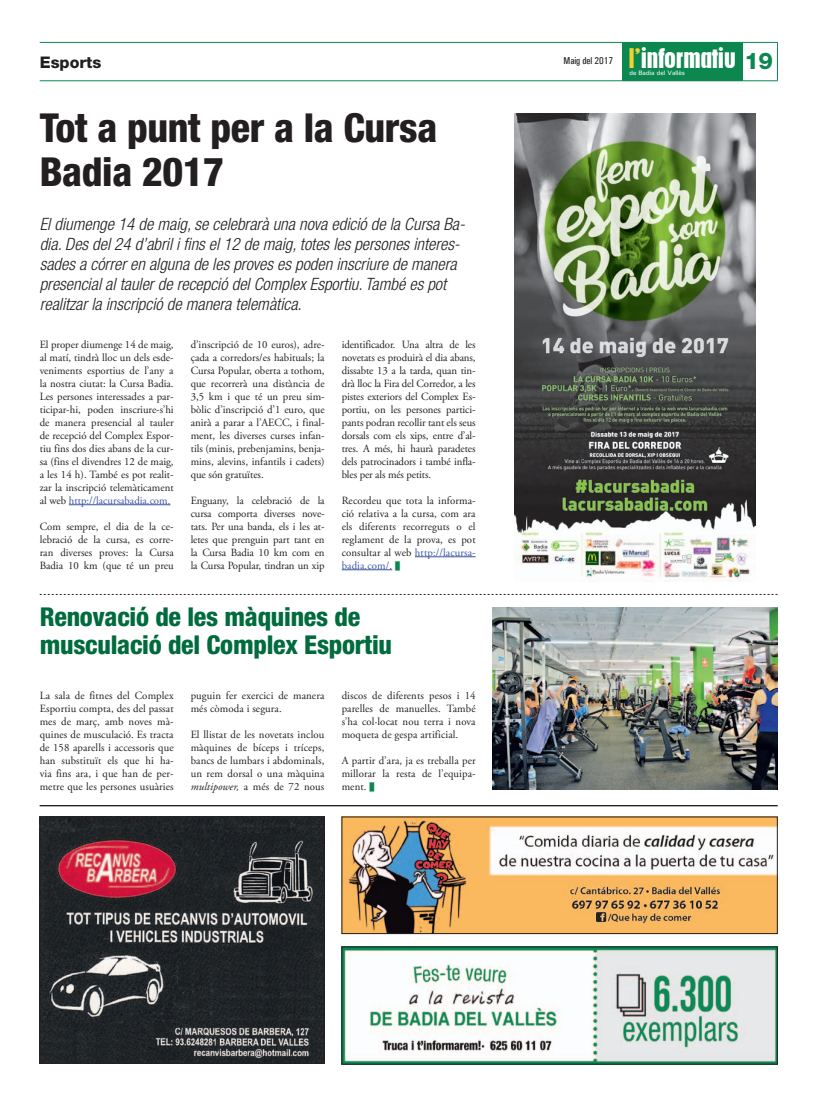
<style>
.page{position:relative;width:823px;height:1106px;background:#fff}
.page>*{position:absolute;margin:0;border:0;box-sizing:border-box;transform-origin:0 0}
.t1{font:800 condensed 40px/44px "Helvetica Neue LT Std";letter-spacing:-.01em;color:#231f20}
.t2{font:800 condensed 26px/28px "Helvetica Neue LT Std";letter-spacing:-.01em;color:#006b3d}
.t3{font:22.3px "Pilsen Plakat";color:#fff}
.t4{font:italic 300 condensed 17px/20px "Helvetica Neue LT Std";color:#231f20}
.t5{font:800 16px "Helvetica Neue LT Std";color:#231f20}
.t6{font:11px/13px "Adobe Garamond Pro";letter-spacing:.01em;color:#231f20;text-align:justify}
.t7{font:500 condensed 10px "Univers";color:#231f20}
.t8{font:500 6.4px "Univers";color:#fff}
.s1{color:#f2d231}
.s2{font-family:"Helvetica Neue LT Std";font-weight:800;font-size:23px;color:#0d8750}
.s3{color:#3853a3}
.s4{color:#0d8750}
.s5{font-style:italic}
</style>
<div class="page">
<img style="left:42px;top:818px;width:280px;height:243px">
<div style="left:40px;top:816px;width:284px;height:247px;border:1px solid #231f20"></div>
<img style="left:343px;top:948px;width:432px;height:114px">
<div style="left:341px;top:946px;width:436px;height:118px;border:1px solid #231f20"></div>
<img style="left:343px;top:818px;width:432px;height:113px">
<hr style="left:40px;top:805px;width:737px;height:1px;background:#231f20">
<svg style="left:40px;top:594px;width:737px;height:1px"></svg>
<hr style="left:69px;top:504px;width:101px;height:1px;background:#3853a3">
<img style="left:492px;top:607px;width:285px;height:182px">
<img style="left:514px;top:114px;width:240px;height:467px">
<hr style="left:414px;top:556px;width:61px;height:1px;background:#3853a3">
<hr style="left:341px;top:569px;width:51px;height:1px;background:#3853a3">
<hr style="left:40px;top:42px;width:737px;height:1px;background:#0d8750">
<hr style="left:40px;top:81px;width:737px;height:1px;background:#0d8750">
<hr style="left:776px;top:42px;width:1px;height:39px;background:#0d8750">
<div style="left:621px;top:42px;width:121px;height:39px;background:#0d8750"></div>
<h3 class="t5" style="left:40px;top:53px;width:63px">Esports</h3>
<p class="t7" style="left:563px;top:55px;width:51px">Maig del 2017</p>
<h3 class="t3" style="left:628px;top:40px;width:146px"><span class="s1">l'</span>informatiu <span class="s2">19</span></h3>
<p class="t8" style="left:629px;top:69px;width:57px">de Badia del Vallès</p>
<h1 class="t1" style="left:40px;top:105px;width:399px">Tot a punt per a la Cursa<br>Badia 2017</h1>
<p class="t4" style="left:40px;top:214px;width:426px">El diumenge 14 de maig, se celebrarà una nova edició de la Cursa Ba&shy;dia. Des del 24 d’abril i fins el 12 de maig, totes les persones interes&shy;sades a córrer en alguna de les proves es poden inscriure de manera presencial al tauler de recepció del Complex Esportiu. També es pot realitzar la inscripció de manera telemàtica.</p>
<p class="t6" style="left:40px;top:338px;width:135px">El proper diumenge 14 de maig, al matí, tindrà lloc un dels esde&shy;veniments esportius de l’any a la nostra ciutat: la Cursa Badia.<br>Les persones interessades a par&shy;ticipar-hi, poden inscriure-s’hi de manera presencial al tauler de recepció del Complex Espor&shy;tiu fins dos dies abans de la cur&shy;sa (fins el divendres 12 de maig, a les 14 h). També es pot realit&shy;zar la inscripció telemàticament al web <span class="s3">http://lacursabadia.com.</span></p>
<p class="t6" style="left:40px;top:520px;width:135px">Com sempre, el dia de la ce&shy;lebració de la cursa, es corre&shy;ran diverses proves: la Cursa Badia 10 km (que té un preu</p>
<p class="t6" style="left:190px;top:338px;width:135px">d’inscripció de 10 euros), adre&shy;çada a corredors/es habituals; la Cursa Popular, oberta a tothom, que recorrerà una distància de 3,5 km i que té un preu sim&shy;bòlic d’inscripció d’1 euro, que anirà a parar a l’AECC, i final&shy;ment, les diverses curses infan&shy;tils (minis, prebenjamins, benja&shy;mins, alevins, infantils i cadets) que són gratuïtes.</p>
<p class="t6" style="left:190px;top:494px;width:135px">Enguany, la celebració de la cursa comporta diverses nove&shy;tats. Per una banda, els i les at&shy;letes que prenguin part tant en la Cursa Badia 10 km com en la Cursa Popular, tindran un xip</p>
<p class="t6" style="left:341px;top:338px;width:135px">identificador. Una altra de les novetats es produirà el dia abans, dissabte 13 a la tarda, quan tin&shy;drà lloc la Fira del Corredor, a les pistes exteriors del Complex Es&shy;portiu, on les persones partici&shy;pants podran recollir tant els seus dorsals com els xips, entre d’al&shy;tres. A més, hi haurà paradetes dels patrocinadors i també infla&shy;bles per als més petits.</p>
<p class="t6" style="left:341px;top:494px;width:135px">Recordeu que tota la informa&shy;ció relativa a la cursa, com ara els diferents recorreguts o el reglament de la prova, es pot consultar al web <span class="s3">http://lacursa&shy;badia.com/.</span> <span class="s4">■</span></p>
<h2 class="t2" style="left:40px;top:603px;width:354px">Renovació de les màquines de musculació del Complex Esportiu</h2>
<p class="t6" style="left:40px;top:689px;width:135px">La sala de fitnes del Complex Esportiu compta, des del passat mes de març, amb noves mà&shy;quines de musculació. Es tracta de 158 aparells i accessoris que han substituït els que hi ha&shy;via fins ara, i que han de per&shy;metre que les persones usuàries</p>
<p class="t6" style="left:190px;top:689px;width:135px">puguin fer exercici de manera més còmoda i segura.</p>
<p class="t6" style="left:190px;top:728px;width:135px">El llistat de les novetats inclou màquines de bíceps i tríceps, bancs de lumbars i abdominals, un rem dorsal o una màquina <span class="s5">multipower,</span> a més de 72 nous</p>
<p class="t6" style="left:341px;top:689px;width:135px">discos de diferents pesos i 14 parelles de manuelles. També s’ha col·locat nou terra i nova moqueta de gespa artificial.</p>
<p class="t6" style="left:341px;top:754px;width:135px">A partir d’ara, ja es treballa per millorar la resta de l’equipa&shy;ment. <span class="s4">■</span></p>
</div>
